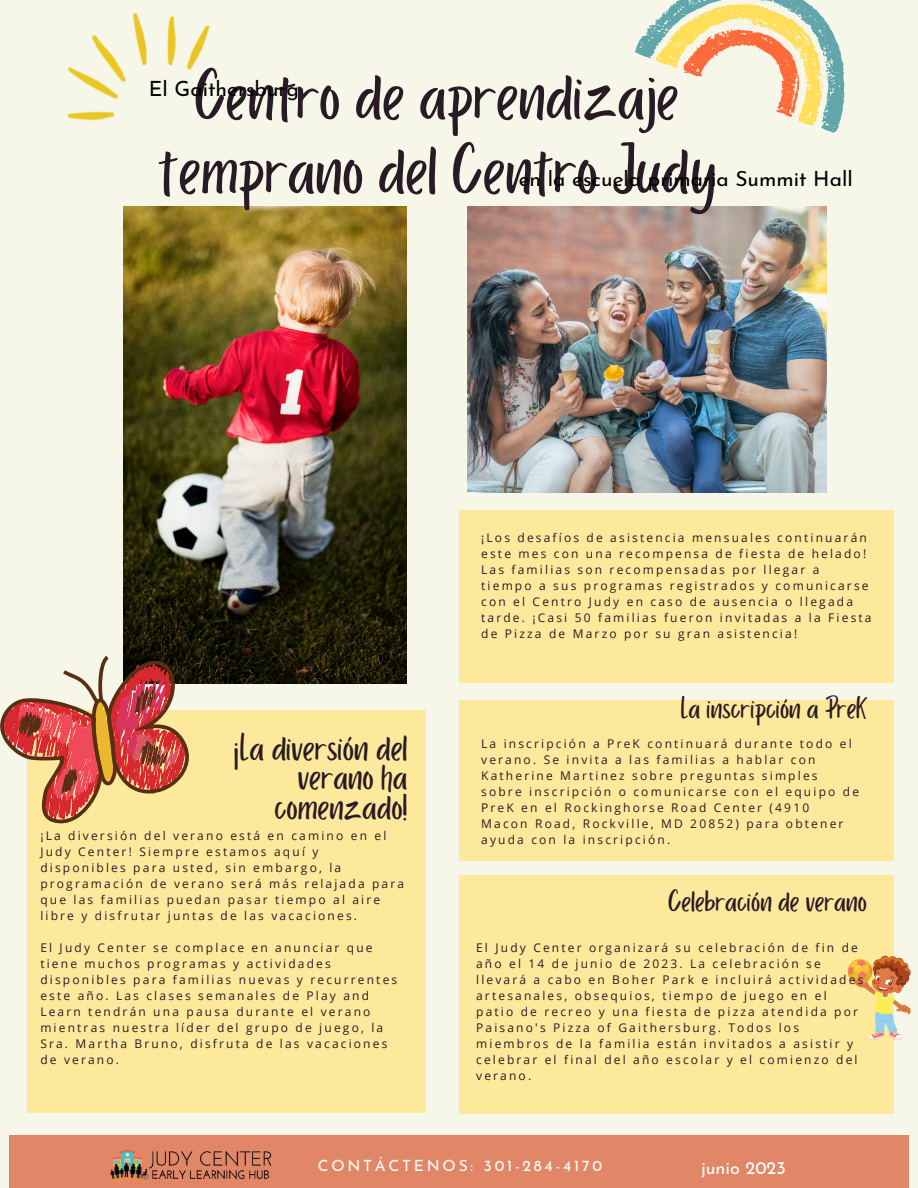
<style>
.page{position:relative;width:918px;height:1188px;background:#f6f6e9}
.page>*{position:absolute;margin:0;border:0;box-sizing:border-box;transform-origin:0 0}
.t1{font:74.4px/74.2px "Porcelain";color:#291b25;text-align:center}
.t2{font:39.45px/29.2px "Porcelain";color:#291b25;text-align:right}
.t3{font:31.95px "Porcelain";color:#291b25}
.t4{font:21px "Josefin Sans";color:#000}
.t5{font:18px "Josefin Sans";color:#fff}
.t6{font:15.45px "Josefin Sans";letter-spacing:.18em;color:#fff}
.t7{font:12px/16px "Open Sans";letter-spacing:.18em;color:#291b25}
</style>
<div class="page">
<img style="left:123px;top:207px;width:283px;height:477px">
<img style="left:467px;top:207px;width:359px;height:285px">
<img style="left:67px;top:12px;width:143px;height:109px">
<svg style="left:635px;top:0;width:210px;height:133px"></svg>
<div style="left:9px;top:1135px;width:900px;height:53px;background:#e18767"></div>
<div style="left:28px;top:710px;width:398px;height:403px;background:#fde99c"></div>
<svg style="left:0;top:656px;width:189px;height:167px"></svg>
<div style="left:459px;top:510px;width:434px;height:173px;background:#fde99c"></div>
<img style="left:110px;top:1149px;width:162px;height:34px">
<div style="left:459px;top:875px;width:434px;height:238px;background:#fde99c"></div>
<svg style="left:848px;top:955px;width:63px;height:85px"></svg>
<div style="left:459px;top:701px;width:435px;height:160px;background:#fde99c"></div>
<h3 class="t1" style="left:157px;top:62px;width:560px">Centro de aprendizaje temprano del Centro Judy</h3>
<h2 class="t4" style="left:149px;top:81px;width:152px">El Gaithersburg</h2>
<p class="t4" style="left:519px;top:170px;width:336px">en la escuela primaria Summit Hall</p>
<p class="t7" style="left:481px;top:530px;width:392px">¡Los desafíos de asistencia mensuales continuarán este mes con una recompensa de fiesta de helado!<br>Las familias son recompensadas por llegar a tiempo a sus programas registrados y comunicarse con el Centro Judy en caso de ausencia o llegada tarde. ¡Casi 50 familias fueron invitadas a la Fiesta de Pizza de Marzo por su gran asistencia!</p>
<h4 class="t2" style="left:233px;top:735px;width:176px">¡La diversión del verano ha comenzado!</h4>
<p class="t7" style="left:40px;top:828px;width:365px">¡La diversión del verano está en camino en el Judy Center! Siempre estamos aquí y disponibles para usted, sin embargo, la programación de verano será más relajada para que las familias puedan pasar tiempo al aire libre y disfrutar juntas de las vacaciones.</p>
<h1 class="t7" style="left:40px;top:940px;width:358px">El Judy Center se complace en anunciar que tiene muchos programas y actividades disponibles para familias nuevas y recurrentes este año. Las clases semanales de Play and Learn tendrán una pausa durante el verano mientras nuestra líder del grupo de juego, la Sra. Martha Bruno, disfruta de las vacaciones de verano.</h1>
<p class="t3" style="left:681px;top:691px;width:188px">La inscripción a PreK</p>
<p class="t7" style="left:481px;top:735px;width:379px">La inscripción a PreK continuará durante todo el verano. Se invita a las familias a hablar con Katherine Martinez sobre preguntas simples sobre inscripción o comunicarse con el equipo de PreK en el Rockinghorse Road Center (4910<br>Macon Road, Rockville, MD 20852) para obtener ayuda con la inscripción.</p>
<p class="t3" style="left:668px;top:884px;width:200px">Celebración de verano</p>
<p class="t7" style="left:476px;top:939px;width:389px">El Judy Center organizará su celebración de fin de año el 14 de junio de 2023. La celebración se llevará a cabo en Boher Park e incluirá actividades artesanales, obsequios, tiempo de juego en el patio de recreo y una fiesta de pizza atendida por Paisano's Pizza of Gaithersburg. Todos los miembros de la familia están invitados a asistir y celebrar el final del año escolar y el comienzo del verano.</p>
<h4 class="t6" style="left:318px;top:1159px;width:286px">CONTÁCTENOS: 301-284-4170</h4>
<h3 class="t5" style="left:701px;top:1160px;width:86px">junio 2023</h3>
</div>
